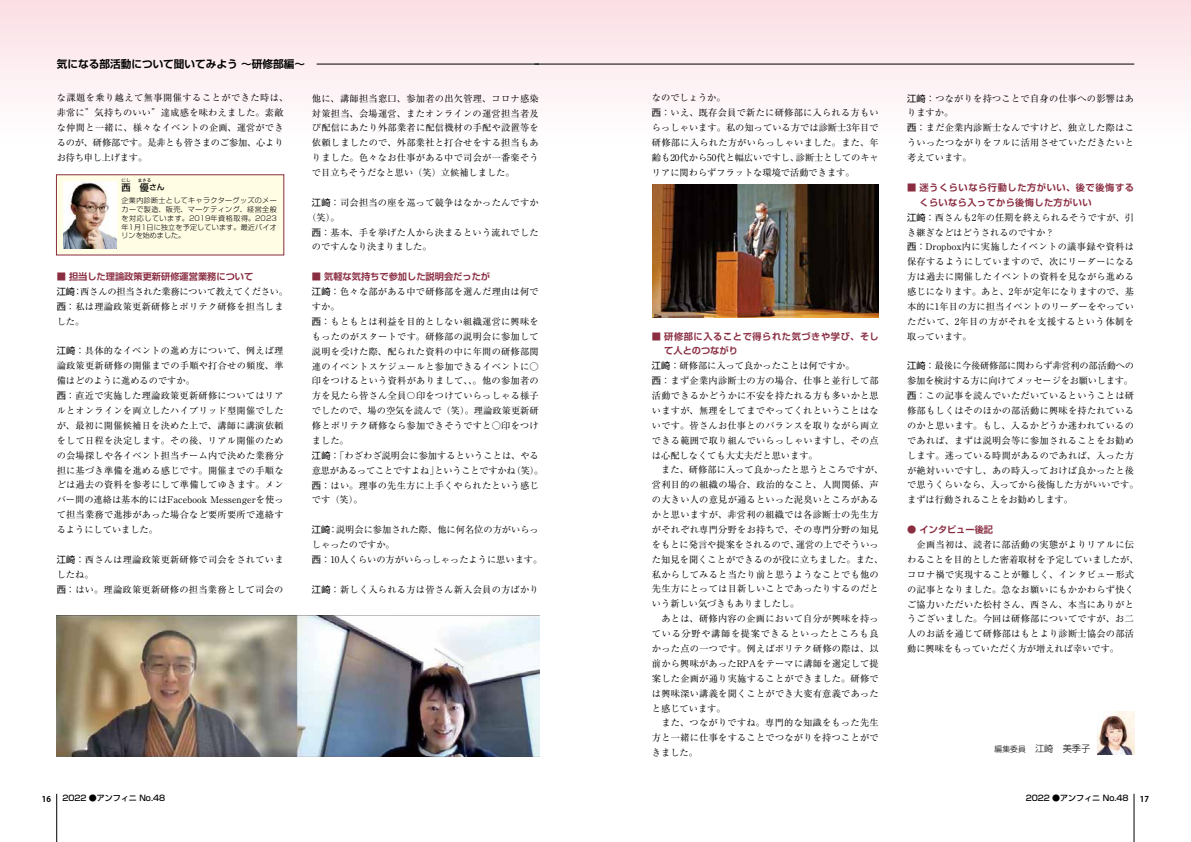
<style>
.page{position:relative;width:1191px;height:842px;background:#fff}
.page>*{position:absolute;margin:0;border:0;box-sizing:border-box;transform-origin:0 0}
.t1{font:700 10.6px "Shin Go Pro De";color:#000}
.t2{font:9.2px/14.9px "Ryumin Pro";letter-spacing:.025em;color:#000}
.t3{font:9.2px/14.9px "Ryumin Pro";letter-spacing:.005em;color:#000}
.t4{font:9.2px/14.9px "Ryumin Pro";color:#000}
.t5{font:700 9.2px "Shin Go Pro De";color:#8a2d41}
.t6{font:700 9.2px/14.9px "Shin Go Pro De";letter-spacing:.06em;color:#8a2d41}
.t7{font:700 9.2px/14.9px "Shin Go Pro De";letter-spacing:.065em;color:#8a2d41}
.t8{font:300 9.2px "Shin Go Pro";color:#000}
.t9{font:500 9.2px "Shin Go Pro";color:#000}
.t10{font:500 8px "Shin Go Pro";color:#000}
.t11{font:700 8px "Koz Go Pro";color:#000}
.t12{font:500 7.8px "Shin Go Pro";color:#000}
.t13{font:300 7.1px/8.9px "Shin Go Pro";letter-spacing:.025em;color:#000;text-align:justify}
.t14{font:500 4.6px "Shin Go Pro";color:#000}
.s1{font-family:"Shin Go Pro"}
.s2{font-size:7.8px}
</style>
<div class="page">
<hr style="left:56px;top:794px;width:1px;height:48px;background:#000">
<hr style="left:1133px;top:794px;width:1px;height:48px;background:#000">
<div style="left:0;top:0;width:1191px;height:147px;background:linear-gradient(to bottom,#fbdee4,#fff)"></div>
<hr style="left:317px;top:64px;width:222px;height:1px;background:#000">
<hr style="left:534px;top:64px;width:600px;height:1px;background:#000">
<div style="left:56px;top:175px;width:228px;height:80px;background:#fffde4"></div>
<img style="left:63px;top:182px;width:53px;height:66px">
<img style="left:56px;top:615px;width:483px;height:142px">
<img style="left:652px;top:184px;width:226px;height:133px">
<img style="left:1097px;top:711px;width:37px;height:44px">
<p class="t1" style="left:57px;top:56px;width:250px">気になる部活動について聞いてみよう ～研修部編～</p>
<p class="t2" style="left:57px;top:90px;width:233px">な課題を乗り越えて無事開催することができた時は、非常に”気持ちのいい”達成感を味わえました。素敵な仲間と一緒に、様々なイベントの企画、運営ができるのが、研修部です。是非とも皆さまのご参加、心よりお待ち申し上げます。</p>
<p class="t14" style="left:138px;top:176px;width:15px">まさる</p>
<p class="t12" style="left:149px;top:181px;width:17px">さん</p>
<p class="t13" style="left:121px;top:195px;width:157px">企業内診断士としてキャラクターグッズのメーカーで製造、販売、マーケティング、経営全般を対応しています。2019年資格取得。2023年1月1日に独立を予定しています。最近バイオリンを始めました。</p>
<p class="t14" style="left:121px;top:176px;width:11px">にし</p>
<p class="t9" style="left:140px;top:180px;width:11px">優</p>
<p class="t9" style="left:121px;top:180px;width:11px">西</p>
<p class="t5" style="left:57px;top:269px;width:198px">■ 担当した理論政策更新研修運営業務について</p>
<p class="t4" style="left:57px;top:283px;width:233px"><span class="s1">江崎：</span>西さんの担当された業務について教えてください。<span class="s1">西：</span>私は理論政策更新研修とポリテク研修を担当しました。</p>
<p class="t2" style="left:57px;top:343px;width:228px"><span class="s1">江崎：</span>具体的なイベントの進め方について、例えば理論政策更新研修の開催までの手順や打合せの頻度、準備はどのように進めるのですか。<br><span class="s1">西：</span>直近で実施した理論政策更新研修についてはリアルとオンラインを両立したハイブリッド型開催でしたが、最初に開催候補日を決めた上で、講師に講演依頼をして日程を決定します。その後、リアル開催のための会場探しや各イベント担当チーム内で決めた業務分担に基づき準備を進める感じです。開催までの手順などは過去の資料を参考にして準備してゆきます。メンバー間の連絡は基本的にはFacebook Messengerを使って担当業務で進捗があった場合など要所要所で連絡するようにしていました。</p>
<p class="t2" style="left:57px;top:551px;width:228px"><span class="s1">江崎：</span>西さんは理論政策更新研修で司会をされていましたね。<br><span class="s1">西：</span>はい。理論政策更新研修の担当業務として司会の</p>
<p class="t2" style="left:312px;top:90px;width:228px;text-align:justify">他に、講師担当窓口、参加者の出欠管理、コロナ感染対策担当、会場運営、またオンラインの運営担当者及び配信にあたり外部業者に配信機材の手配や設置等を依頼しましたので、外部業社と打合せをする担当もありました。色々なお仕事がある中で司会が一番楽そうで目立ちそうだなと思い（笑）立候補しました。</p>
<p class="t2" style="left:312px;top:194px;width:228px"><span class="s1">江崎：</span>司会担当の座を巡って競争はなかったんですか</p>
<p class="t2" style="left:307px;top:209px;width:34px">（笑）。</p>
<p class="t2" style="left:312px;top:224px;width:228px"><span class="s1">西：</span>基本、手を挙げた人から決まるという流れでした</p>
<p class="t4" style="left:312px;top:239px;width:121px">のですんなり決まりました。</p>
<p class="t5" style="left:312px;top:269px;width:180px">■ 気軽な気持ちで参加した説明会だったが</p>
<p class="t2" style="left:312px;top:284px;width:233px"><span class="s1">江崎：</span>色々な部がある中で研修部を選んだ理由は何ですか。<br><span class="s1">西：</span>もともとは利益を目的としない組織運営に興味をもったのがスタートです。研修部の説明会に参加して説明を受けた際、配られた資料の中に年間の研修部関連のイベントスケジュールと参加できるイベントに○印をつけるという資料がありまして、、。他の参加者の方を見たら皆さん全員〇印をつけていらっしゃる様子でしたので、場の空気を読んで（笑）。理論政策更新研修とポリテク研修なら参加できそうですと○印をつけました。<br><span class="s1">江崎：</span>「わざわざ説明会に参加するということは、やる意思があるってことですよね」ということですかね（笑）。<span class="s1">西：</span>はい。理事の先生方に上手くやられたという感じです（笑）。</p>
<p class="t4" style="left:312px;top:522px;width:232px"><span class="s1">江崎：</span>説明会に参加された際、他に何名位の方がいらっしゃったのですか。<br><span class="s1">西：</span>10人くらいの方がいらっしゃったように思います。</p>
<p class="t2" style="left:312px;top:581px;width:228px"><span class="s1">江崎：</span>新しく入られる方は皆さん新入会員の方ばかり</p>
<p class="t3" style="left:652px;top:90px;width:228px">なのでしょうか。<br><span class="s1">西：</span>いえ、既存会員で新たに研修部に入られる方もいらっしゃいます。私の知っている方では診断士3年目で研修部に入られた方がいらっしゃいました。また、年齢も20代から50代と幅広いですし、診断士としてのキャリアに関わらずフラットな環境で活動できます。</p>
<p class="t7" style="left:664px;top:327px;width:216px;text-indent:-12px">■ 研修部に入ることで得られた気づきや学び、そして人とのつながり</p>
<p class="t2" style="left:652px;top:358px;width:233px"><span class="s1">江崎：</span>研修部に入って良かったことは何ですか。<br><span class="s1">西：</span>まず企業内診断士の方の場合、仕事と並行して部活動できるかどうかに不安を持たれる方も多いかと思いますが、無理をしてまでやってくれということはないです。皆さんお仕事とのバランスを取りながら両立できる範囲で取り組んでいらっしゃいますし、その点は心配しなくても大丈夫だと思います。<br>　また、研修部に入って良かったと思うところですが、営利目的の組織の場合、政治的なこと、人間関係、声の大きい人の意見が通るといった泥臭いところがあるかと思いますが、非営利の組織では各診断士の先生方がそれぞれ専門分野をお持ちで、その専門分野の知見をもとに発言や提案をされるので、運営の上でそういった知見を聞くことができるのが役に立ちました。また、私からしてみると当たり前と思うようなことでも他の先生方にとっては目新しいことであったりするのだという新しい気づきもありましたし。<br>　あとは、研修内容の企画において自分が興味を持っている分野や講師を提案できるといったところも良かった点の一つです。例えばポリテク研修の際は、以前から興味があったRPAをテーマに講師を選定して提案した企画が通り実施することができました。研修では興味深い講義を聞くことができ大変有意義であったと感じています。<br>　また、つながりですね。専門的な知識をもった先生方と一緒に仕事をすることでつながりを持つことができました。</p>
<p class="t2" style="left:907px;top:90px;width:228px"><span class="s1">江崎：</span>つながりを持つことで自身の仕事への影響はありますか。<br><span class="s1">西：</span>まだ企業内診断士なんですけど、独立した際はこういったつながりをフルに活用させていただきたいと考えています。</p>
<p class="t6" style="left:919px;top:179px;width:216px;text-indent:-12px">■ 迷うくらいなら行動した方がいい、後で後悔するくらいなら入ってから後悔した方がいい</p>
<p class="t3" style="left:907px;top:209px;width:228px"><span class="s1">江崎：</span>西さんも2年の任期を終えられるそうですが、引き継ぎなどはどうされるのですか？<br><span class="s1">西：</span>Dropbox内に実施したイベントの議事録や資料は保存するようにしていますので、次にリーダーになる方は過去に開催したイベントの資料を見ながら進める感じになります。あと、2年が定年になりますので、基本的に1年目の方に担当イベントのリーダーをやっていただいて、2年目の方がそれを支援するという体制を取っています。</p>
<p class="t2" style="left:907px;top:358px;width:233px"><span class="s1">江崎：</span>最後に今後研修部に関わらず非営利の部活動への参加を検討する方に向けてメッセージをお願いします。<span class="s1">西：</span>この記事を読んでいただいているということは研修部もしくはそのほかの部活動に興味を持たれているのかと思います。もし、入るかどうか迷われているのであれば、まずは説明会等に参加されることをお勧めします。迷っている時間があるのであれば、入った方が絶対いいですし、あの時入っておけば良かったと後で思うくらいなら、入ってから後悔した方がいいです。まずは行動されることをお勧めします。</p>
<p class="t5" style="left:907px;top:522px;width:87px">● インタビュー後記</p>
<p class="t2" style="left:907px;top:536px;width:233px">　企画当初は、読者に部活動の実態がよりリアルに伝わることを目的とした密着取材を予定していましたが、コロナ禍で実現することが難しく、インタビュー形式の記事となりました。急なお願いにもかかわらず快くご協力いただいた松村さん、西さん、本当にありがとうございました。今回は研修部についてですが、お二人のお話を通じて研修部はもとより診断士協会の部活動に興味をもっていただく方が増えれば幸いです。</p>
<p class="t8" style="left:994px;top:741px;width:97px"><span class="s2">編集委員</span>　江崎　美季子</p>
<p class="t11" style="left:42px;top:793px;width:11px">16</p>
<p class="t10" style="left:62px;top:791px;width:104px">2022 ●アンフィニ No.48</p>
<p class="t10" style="left:1025px;top:791px;width:104px">2022 ●アンフィニ No.48</p>
<p class="t11" style="left:1140px;top:793px;width:11px">17</p>
</div>
